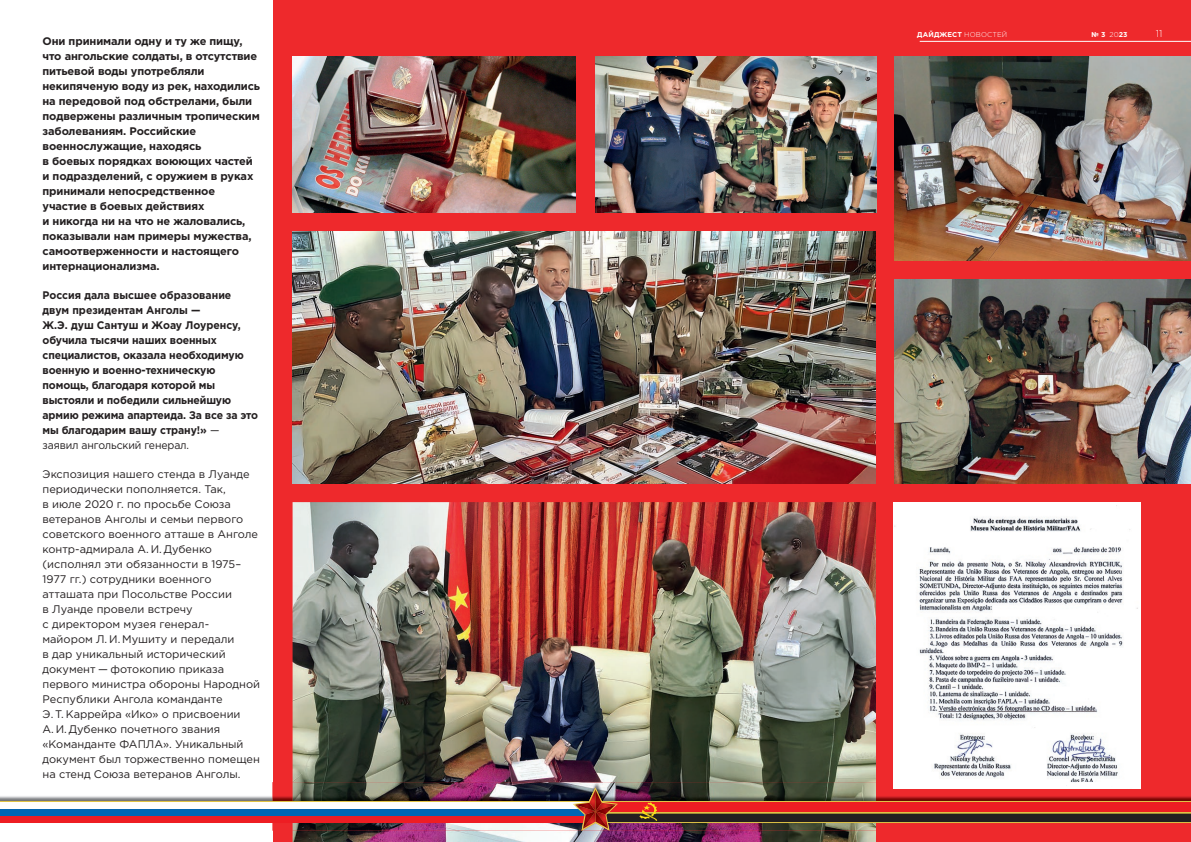
<style>
.page{position:relative;width:1191px;height:842px;background:#fff}
.page>*{position:absolute;margin:0;border:0;box-sizing:border-box;transform-origin:0 0}
.t1{font:11px/15px "Gotham Pro";color:#231f20}
.t2{font:700 11px/15px "Gotham Pro";letter-spacing:-.01em;color:#231f20}
.t3{font:700 11px/15px "Gotham Pro";letter-spacing:-.01em;color:#231f20;scale:.95 1}
.t4{font:300 10px "Gotham Pro";color:#fff}
.t5{font:700 7px "Gotham Pro";letter-spacing:.02em;color:#fff}
.s1{font-weight:400}
.s2{font-weight:300}
</style>
<div class="page">
<div style="left:272px;top:0;width:919px;height:842px;background:#ee292c"></div>
<img style="left:292px;top:502px;width:584px;height:340px">
<img style="left:595px;top:57px;width:281px;height:156px">
<img style="left:895px;top:57px;width:296px;height:204px">
<img style="left:895px;top:280px;width:296px;height:203px">
<img style="left:292px;top:231px;width:584px;height:252px">
<img style="left:292px;top:57px;width:283px;height:156px">
<img style="left:893px;top:502px;width:247px;height:280px">
<hr style="left:919px;top:41px;width:272px;height:1px;background:#fff">
<img style="left:0;top:782px;width:1141px;height:49px">
<img style="left:292px;top:782px;width:584px;height:49px">
<svg style="left:0;top:801px;width:573px;height:22px"></svg>
<div style="left:0;top:802px;width:593px;height:6px;background:#fff"></div>
<div style="left:0;top:809px;width:593px;height:6px;background:#0166b3"></div>
<div style="left:0;top:816px;width:593px;height:6px;background:#ee1d23"></div>
<img style="left:573px;top:787px;width:618px;height:44px">
<p class="t2" style="left:43px;top:33px;width:219px">Они принимали одну и ту же пищу, что ангольские солдаты, в отсутствие питьевой воды употребляли некипяченую воду из рек, находились на передовой под обстрелами, были подвержены различным тропическим заболеваниям. Российские военнослужащие, находясь<br>в боевых порядках воюющих частей и подразделений, с оружием в руках принимали непосредственное участие в боевых действиях<br>и никогда ни на что не жаловались, показывали нам примеры мужества, самоотверженности и настоящего интернационализма.</p>
<p class="t3" style="left:43px;top:287px;width:228px">Россия дала высшее образование двум президентам Анголы —<br>Ж.Э. душ Сантуш и Жоау Лоуренсу, обучила тысячи наших военных специалистов, оказала необходимую военную и военно- техническую помощь, благодаря которой мы выстояли и победили сильнейшую армию режима апартеида. За все за это мы благодарим вашу страну!» <span class="s1">— заявил ангольский генерал.</span></p>
<p class="t1" style="left:43px;top:467px;width:219px">Экспозиция нашего стенда в Луанде периодически пополняется. Так,<br>в июле 2020 г. по просьбе Союза ветеранов Анголы и семьи первого советского военного атташе в Анголе контр- адмирала А. И. Дубенко (исполнял эти обязанности в 1975–<br>1977 гг.) сотрудники военного атташата при Посольстве России<br>в Луанде провели встречу<br>с директором музея генерал&shy;майором Л. И. Мушиту и передали<br>в дар уникальный исторический документ — фотокопию приказа первого министра обороны Народной<br>Республики Ангола команданте<br>Э. Т. Каррейра «Ико» о присвоении<br>А. И. Дубенко почетного звания «Команданте ФАПЛА». Уникальный документ был торжественно помещен на стенд Союза ветеранов Анголы.</p>
<p class="t5" style="left:917px;top:30px;width:92px">ДАЙДЖЕСТ <span class="s2">НОВОСТЕЙ</span></p>
<p class="t5" style="left:1091px;top:30px;width:37px">№ 3 <span class="s2">20</span>23</p>
<p class="t4" style="left:1156px;top:28px;width:8px">11</p>
</div>
